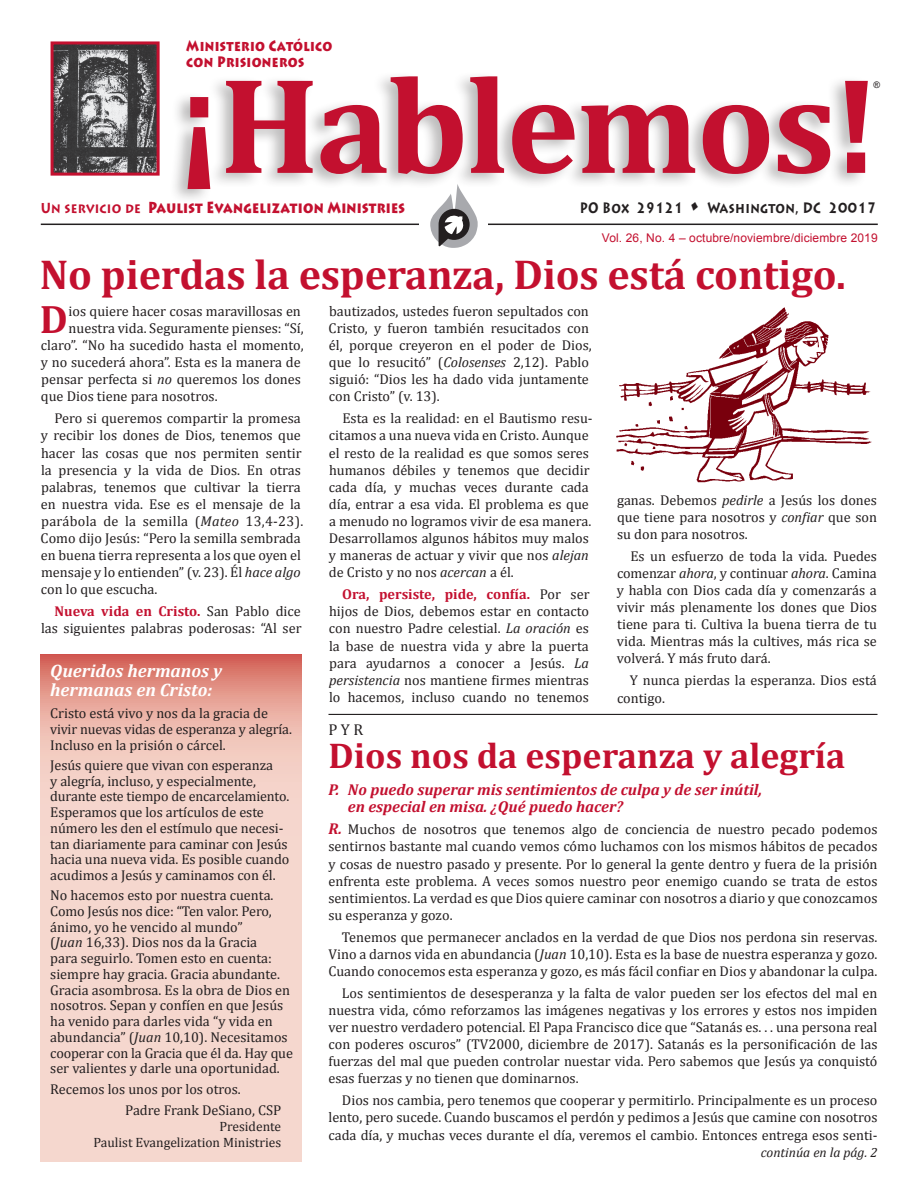
<style>
.page{position:relative;width:918px;height:1188px;background:#fff}
.page>*{position:absolute;margin:0;border:0;box-sizing:border-box;transform-origin:0 0}
.t1{font:700 138px "Cambria";letter-spacing:-.02em;color:#c3102f}
.t2{font:700 42px "Cambria";letter-spacing:-.005em;color:#c3102f}
.t3{font:700 39.9px "Cambria";color:#c3102f}
.t4{font:700 36px "Cambria";color:#c3102f}
.t5{font:italic 700 18px/18.8px "Cambria";color:#fff}
.t6{font:italic 700 15.75px/17.2px "Cambria";color:#c3102f}
.t7{font:900 15.75px "Lithos Pro";letter-spacing:.02em;color:#c3102f;scale:.8 1}
.t8{font:15.75px "Cambria";color:#231f20}
.t9{font:900 15px/16.5px "Lithos Pro";letter-spacing:.03em;color:#c3102f;scale:.8 1}
.t10{font:700 15px "Lithos Pro";letter-spacing:.03em;color:#231f20;scale:.8 1}
.t11{font:700 15px "Lithos Pro";color:#231f20;scale:.8 1}
.t12{font:14.25px/17.1px "Cambria";color:#231f20}
.t13{font:13.5px/15.8px "Cambria";color:#231f20;text-align:right}
.t14{font:italic 13.5px "Cambria";color:#231f20}
.t15{font:12px "Arial";letter-spacing:.01em;color:#c3102f}
.t16{font:9px "Arial";color:#231f20}
.s1{font-weight:700;font-size:14.25px}
.s2{font-size:36px}
.s3{font-style:italic}
.s4{font-weight:700;color:#c3102f}
.s5{font-weight:700;font-style:italic;font-size:15.75px;color:#c3102f}
</style>
<div class="page">
<svg style="left:40px;top:654px;width:262px;height:507px;background:#f1cbc1"></svg>
<hr style="left:328px;top:714px;width:550px;height:1px;background:#231f20">
<img style="left:55px;top:45px;width:101px;height:127px">
<div style="left:51px;top:41px;width:109px;height:135px;border:3px solid #c3102f"></div>
<hr style="left:41px;top:224px;width:837px;height:1px;background:#231f20">
<div style="left:169px;top:70px;width:700px;height:134px;background:#231f20;opacity:.3"></div>
<div style="left:420px;top:220px;width:68px;height:14px;background:#fff"></div>
<svg style="left:430px;top:184px;width:49px;height:64px"></svg>
<img style="left:616px;top:307px;width:256px;height:176px">
<p class="t9" style="left:186px;top:38px;width:184px">Ministerio Católico con Prisioneros</p>
<h1 class="t1" style="left:176px;top:28px;width:705px">¡Hablemos!</h1>
<p class="t16" style="left:873px;top:79px;width:8px">®</p>
<p class="t7" style="left:41px;top:198px;width:457px"><span class="s1">Un servicio de</span> Paulist Evangelization Ministries</p>
<p class="t11" style="left:580px;top:199px;width:130px">PO Box 29121</p>
<p class="t10" style="left:690px;top:199px;width:234px"><span class="s2">•</span> Washington, DC 20017</p>
<p class="t15" style="left:602px;top:230px;width:277px">Vol. 26, No. 4 – octubre/noviembre/diciembre 2019</p>
<h2 class="t2" style="left:40px;top:245px;width:808px">No pierdas la esperanza, Dios está contigo.</h2>
<h3 class="t3" style="left:40px;top:291px;width:30px">D</h3>
<p class="t12" style="left:69px;top:302px;width:234px">ios quiere hacer cosas maravillosas en</p>
<p class="t12" style="left:69px;top:320px;width:237px">nuestra vida. Seguramente pienses: “Sí,</p>
<p class="t12" style="left:41px;top:337px;width:264px">claro”. “No ha sucedido hasta el momento,</p>
<p class="t12" style="left:41px;top:354px;width:261px">y no sucederá ahora”. Esta es la manera de</p>
<p class="t12" style="left:41px;top:371px;width:261px">pensar perfecta si <span class="s3">no</span> queremos los dones</p>
<p class="t12" style="left:41px;top:388px;width:178px">que Dios tiene para nosotros.</p>
<p class="t12" style="left:41px;top:410px;width:264px;text-indent:14px">Pero si queremos compartir la promesa y recibir los dones de Dios, tenemos que hacer las cosas que nos permiten sentir la presencia y la vida de Dios. En otras palabras, tenemos que cultivar la tierra en nuestra vida. Ese es el mensaje de la parábola de la semilla (<span class="s3">Mateo</span> 13,4-23).<br>Como dijo Jesús: “Pero la semilla sembrada en buena tierra representa a los que oyen el mensaje y lo entienden” (v. 23). Él <span class="s3">hace algo </span>con lo que escucha.</p>
<p class="t12" style="left:41px;top:603px;width:262px;text-align:right"><span class="s4">Nueva vida en Cristo.</span> San Pablo dice las siguientes palabras poderosas: “Al ser</p>
<p class="t5" style="left:50px;top:661px;width:173px">Queridos hermanos y hermanas en Cristo:</p>
<p class="t12" style="left:50px;top:706px;width:243px;line-height:15.8px">Cristo está vivo y nos da la gracia de vivir nuevas vidas de esperanza y alegría.<br>Incluso en la prisión o cárcel.</p>
<p class="t12" style="left:50px;top:757px;width:241px;line-height:15.8px">Jesús quiere que vivan con esperanza<br>y alegría, incluso, y especialmente, durante este tiempo de encarcelamiento.<br>Esperamos que los artículos de este número les den el estímulo que necesi&shy;tan diariamente para caminar con Jesús hacia una nueva vida. Es posible cuando acudimos a Jesús y caminamos con él.</p>
<p class="t12" style="left:50px;top:887px;width:244px;line-height:15.8px">No hacemos esto por nuestra cuenta.<br>Como Jesús nos dice: “Ten valor. Pero, ánimo, yo he vencido al mundo”<br>(<span class="s3">Juan</span> 16,33). Dios nos da la Gracia<br>para seguirlo. Tomen esto en cuenta: siempre hay gracia. Gracia abundante.<br>Gracia asombrosa. Es la obra de Dios en nosotros. Sepan y confíen en que Jesús ha venido para darles vida “y vida en abundancia” (<span class="s3">Juan</span> 10,10). Necesitamos cooperar con la Gracia que él da. Hay que ser valientes y darle una oportunidad.</p>
<p class="t12" style="left:125px;top:1078px;width:158px;line-height:21.8px;text-indent:-75px">Recemos los unos por los otros.<br>Padre Frank DeSiano, CSP</p>
<p class="t13" style="left:93px;top:1119px;width:189px">Presidente<br>Paulist Evangelization Ministries</p>
<p class="t12" style="left:329px;top:302px;width:265px">bautizados, ustedes fueron sepultados con Cristo, y fueron también resucitados con él, porque creyeron en el poder de Dios, que lo resucitó” (<span class="s3">Colosenses</span> 2,12). Pablo siguió: “Dios les ha dado vida juntamente con Cristo” (v. 13).</p>
<p class="t12" style="left:329px;top:410px;width:265px;text-indent:13px">Esta es la realidad: en el Bautismo resu&shy;citamos a una nueva vida en Cristo. Aunque el resto de la realidad es que somos seres humanos débiles y tenemos que decidir cada día, y muchas veces durante cada día, entrar a esa vida. El problema es que a menudo no logramos vivir de esa manera.<br>Desarrollamos algunos hábitos muy malos y maneras de actuar y vivir que nos <span class="s3">alejan </span>de Cristo y no nos <span class="s3">acercan</span> a él.</p>
<p class="t12" style="left:329px;top:586px;width:262px;text-align:justify;text-indent:13px"><span class="s4">Ora, persiste, pide, confía.</span> Por ser hijos de Dios, debemos estar en contacto con nuestro Padre celestial. <span class="s3">La oración</span> es la base de nuestra vida y abre la puerta para ayudarnos a conocer a Jesús. <span class="s3">La persistencia</span> nos mantiene firmes mientras lo hacemos, incluso cuando no tenemos</p>
<p class="t12" style="left:617px;top:491px;width:261px;text-align:justify">ganas. Debemos <span class="s3">pedirle</span> a Jesús los dones que tiene para nosotros y <span class="s3">confiar</span> que son su don para nosotros.</p>
<p class="t12" style="left:617px;top:547px;width:262px;text-align:justify;text-indent:13px">Es un esfuerzo de toda la vida. Puedes comenzar <span class="s3">ahora</span>, y continuar <span class="s3">ahora</span>. Camina y habla con Dios cada día y comenzarás a vivir más plenamente los dones que Dios tiene para ti. Cultiva la buena tierra de tu vida. Mientras más la cultives, más rica se volverá. Y más fruto dará.</p>
<p class="t12" style="left:617px;top:672px;width:261px;text-indent:13px">Y nunca pierdas la esperanza. Dios está contigo.</p>
<p class="t8" style="left:328px;top:720px;width:36px">P Y R</p>
<h3 class="t4" style="left:328px;top:730px;width:519px">Dios nos da esperanza y alegría</h3>
<p class="t6" style="left:348px;top:780px;width:416px;text-indent:-19px">P. No puedo superar mis sentimientos de culpa y de ser inútil, en especial en misa. ¿Qué puedo hacer?</p>
<p class="t12" style="left:329px;top:821px;width:551px;text-align:justify"><span class="s5">R.</span> Muchos de nosotros que tenemos algo de conciencia de nuestro pecado podemos sentirnos bastante mal cuando vemos cómo luchamos con los mismos hábitos de pecados y cosas de nuestro pasado y presente. Por lo general la gente dentro y fuera de la prisión enfrenta este problema. A veces somos nuestro peor enemigo cuando se trata de estos sentimientos. La verdad es que Dios quiere caminar con nosotros a diario y que conozcamos su esperanza y gozo.</p>
<p class="t12" style="left:329px;top:928px;width:551px;text-align:justify;text-indent:13px">Tenemos que permanecer anclados en la verdad de que Dios nos perdona sin reservas.<br>Vino a darnos vida en abundancia (<span class="s3">Juan</span> 10,10). Esta es la base de nuestra esperanza y gozo.<br>Cuando conocemos esta esperanza y gozo, es más fácil confiar en Dios y abandonar la culpa.</p>
<p class="t12" style="left:329px;top:984px;width:551px;text-align:justify;text-indent:13px">Los sentimientos de desesperanza y la falta de valor pueden ser los efectos del mal en nuestra vida, cómo reforzamos las imágenes negativas y los errores y estos nos impiden ver nuestro verdadero potencial. El Papa Francisco dice que “Satanás es. . . una persona real con poderes oscuros” (TV2000, diciembre de 2017). Satanás es la personificación de las fuerzas del mal que pueden controlar nuestar vida. Pero sabemos que Jesús ya conquistó esas fuerzas y no tienen que dominarnos.</p>
<p class="t12" style="left:329px;top:1092px;width:551px;text-align:justify;text-indent:13px">Dios nos cambia, pero tenemos que cooperar y permitirlo. Principalmente es un proceso lento, pero sucede. Cuando buscamos el perdón y pedimos a Jesús que camine con nosotros cada día, y muchas veces durante el día, veremos el cambio. Entonces entrega esos senti-</p>
<p class="t14" style="left:761px;top:1143px;width:118px">continúa en la pág. 2</p>
</div>
